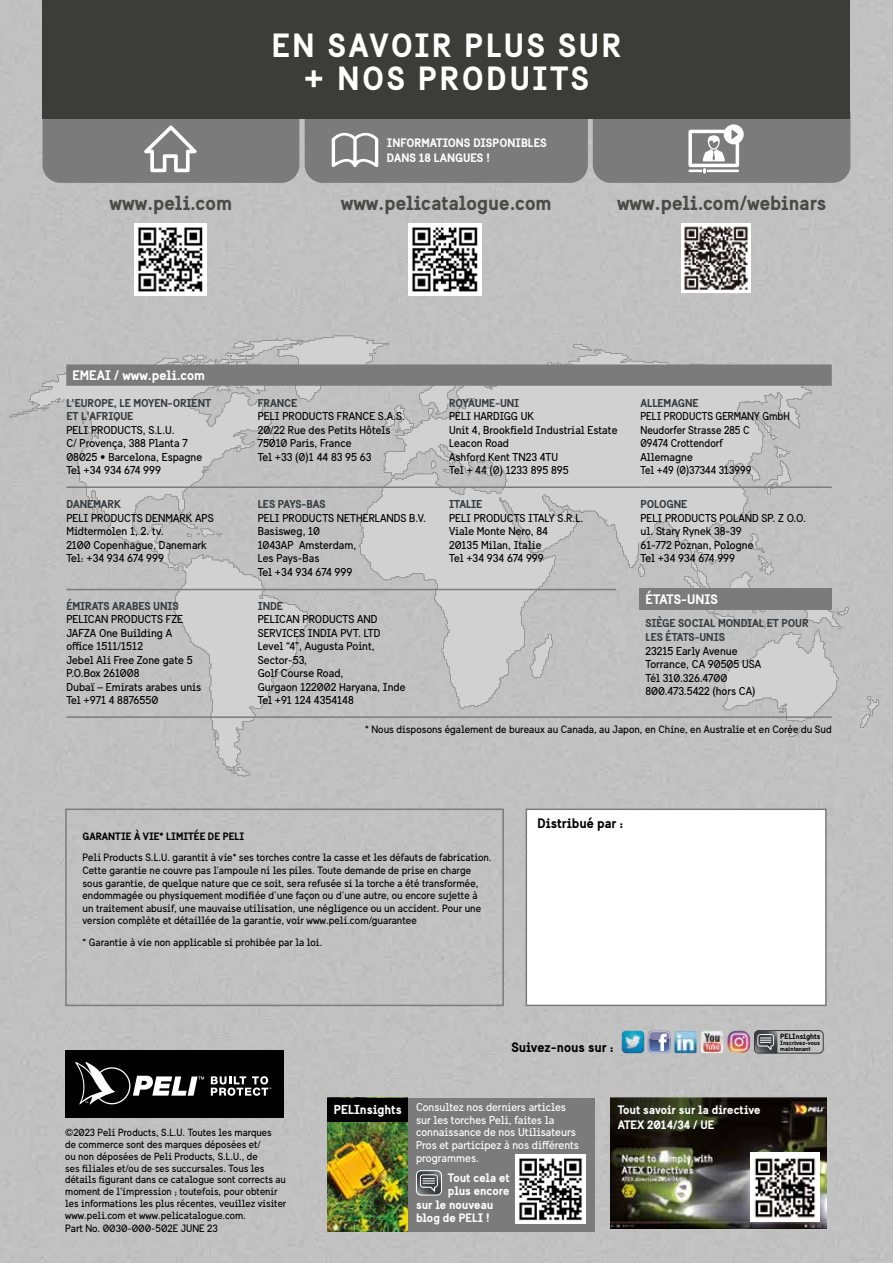
<style>
.page{position:relative;width:893px;height:1263px;background:#c1c1c1}
.page>*{position:absolute;margin:0;border:0;box-sizing:border-box;transform-origin:0 0}
.t1{font:700 33px/33px "Sweden Sans";letter-spacing:.08em;color:#fff;text-align:center}
.t2{font:700 19.95px "Sweden Sans";color:#4a4a49}
.t3{font:700 13.5px "Sweden Sans";color:#000}
.t4{font:700 13.5px "Sweden Sans";color:#fff}
.t5{font:700 12px/14.4px "Sweden Sans";color:#fff}
.t6{font:11.25px/13.5px "Sweden Sans";color:#000}
.t7{font:700 11.25px/14.4px "Sweden Sans";letter-spacing:-.01em;color:#393c3e}
.t8{font:11.25px/12.8px "Sweden Sans";color:#fff}
.t9{font:11.25px/13.5px "Sweden Sans";color:#000;scale:.95 1}
.t10{font:10.5px/12.6px "Sweden Sans";color:#000}
.t11{font:700 10.5px "Sweden Sans";color:#000}
.t12{font:10.2px/12px "Sweden Sans";color:#000}
.t13{font:700 7.5px "Sweden Sans";color:#000}
.t14{font:700 6px/6.1px "Sweden Sans";color:#000}
.s1{font-size:35.25px}
.s2{font-weight:700;font-size:12.75px}
</style>
<div class="page">
<div style="left:65px;top:808px;width:439px;height:198px;border:2px solid #7c7b7b"></div>
<div style="left:526px;top:808px;width:301px;height:198px;background:#fff;border:2px solid #7c7b7b"></div>
<img style="left:611px;top:1098px;width:216px;height:130px">
<img style="left:750px;top:1152px;width:69px;height:70px">
<div style="left:43px;top:96px;width:256px;height:87px;background:#7c7b7b;border-radius:18px"></div>
<div style="left:593px;top:96px;width:257px;height:87px;background:#7c7b7b;border-radius:18px"></div>
<div style="left:724px;top:125px;width:19px;height:19px;background:#fff;border-radius:50%"></div>
<div style="left:724px;top:124px;width:20px;height:20px;border:1px solid #fff;border-radius:50%"></div>
<svg style="left:688px;top:130px;width:51px;height:43px"></svg>
<svg style="left:144px;top:125px;width:53px;height:47px"></svg>
<div style="left:305px;top:96px;width:283px;height:87px;background:#7c7b7b;border-radius:18px"></div>
<div style="left:43px;top:0;width:807px;height:118px;background:#3c3c3b"></div>
<img style="left:134px;top:223px;width:73px;height:73px">
<img style="left:409px;top:223px;width:72px;height:73px">
<img style="left:681px;top:223px;width:70px;height:70px">
<img style="left:648px;top:1031px;width:22px;height:3px">
<svg style="left:648px;top:1034px;width:22px;height:19px"></svg>
<img style="left:674px;top:1031px;width:23px;height:22px">
<img style="left:701px;top:1031px;width:22px;height:22px">
<img style="left:727px;top:1031px;width:23px;height:22px">
<img style="left:622px;top:1031px;width:22px;height:22px">
<div style="left:343px;top:1098px;width:252px;height:134px;background:#7c7b7b"></div>
<img style="left:328px;top:1122px;width:80px;height:110px">
<img style="left:516px;top:1154px;width:69px;height:70px">
<div style="left:416px;top:1170px;width:26px;height:25px;border:1px solid #fff;border-radius:5px"></div>
<svg style="left:416px;top:1171px;width:25px;height:24px"></svg>
<div style="left:328px;top:1098px;width:80px;height:24px;background:#000"></div>
<svg style="left:754px;top:1031px;width:23px;height:22px"></svg>
<div style="left:754px;top:1030px;width:70px;height:23px;border:1px solid #393c3e;border-radius:4px"></div>
<svg style="left:332px;top:132px;width:46px;height:35px"></svg>
<img style="left:1px;top:331px;width:892px;height:453px">
<div style="left:65px;top:1050px;width:219px;height:68px;background:#000"></div>
<svg style="left:211px;top:1076px;width:60px;height:20px"></svg>
<svg style="left:75px;top:1062px;width:129px;height:42px"></svg>
<div style="left:639px;top:589px;width:193px;height:21px;background:#7c7b7b"></div>
<svg style="left:66px;top:364px;width:766px;height:22px;background:#7e7d7d"></svg>
<hr style="left:66px;top:486px;width:192px;height:2px;background:#7c7b7b">
<hr style="left:258px;top:486px;width:191px;height:2px;background:#7c7b7b">
<hr style="left:449px;top:486px;width:191px;height:2px;background:#7c7b7b">
<hr style="left:640px;top:486px;width:192px;height:2px;background:#7c7b7b">
<hr style="left:66px;top:716px;width:192px;height:2px;background:#7c7b7b">
<hr style="left:258px;top:716px;width:191px;height:2px;background:#7c7b7b">
<hr style="left:449px;top:716px;width:191px;height:2px;background:#7c7b7b">
<hr style="left:640px;top:716px;width:192px;height:2px;background:#7c7b7b">
<hr style="left:66px;top:589px;width:550px;height:1px;background:#7c7b7b">
<h1 class="t1" style="left:272px;top:28px;width:351px">EN SAVOIR PLUS SUR <span class="s1">+</span> NOS PRODUITS</h1>
<p class="t5" style="left:387px;top:136px;width:161px">INFORMATIONS DISPONIBLES<br>DANS 18 LANGUES !</p>
<h2 class="t2" style="left:110px;top:190px;width:124px">www.peli.com</h2>
<h2 class="t2" style="left:341px;top:190px;width:213px">www.pelicatalogue.com</h2>
<h2 class="t2" style="left:617px;top:190px;width:211px">www.peli.com/webinars</h2>
<p class="t4" style="left:72px;top:367px;width:134px">EMEAI / www.peli.com</p>
<p class="t7" style="left:66px;top:396px;width:146px;line-height:13.5px">L’EUROPE, LE MOYEN-ORIENT<br>ET L’AFRIQUE</p>
<p class="t6" style="left:66px;top:423px;width:137px">PELI PRODUCTS, S.L.U.<br>C/ Provença, 388 Planta 7<br>08025 • Barcelona, Espagne<br>Tel +34 934 674 999</p>
<p class="t7" style="left:66px;top:497px;width:56px">DANEMARK</p>
<p class="t6" style="left:66px;top:511px;width:149px">PELI PRODUCTS DENMARK APS<br>Midtermolen 1, 2. tv.<br>2100 Copenhague, Danemark<br>Tel: +34 934 674 999</p>
<p class="t7" style="left:66px;top:598px;width:114px">ÉMIRATS ARABES UNIS</p>
<p class="t6" style="left:66px;top:613px;width:136px">PELICAN PRODUCTS FZE<br>JAFZA One Building A office 1511/1512<br>Jebel Ali Free Zone gate 5<br>P.O.Box 261008<br>Dubaï – Emirats arabes unis<br>Tel +971 4 8876550</p>
<p class="t7" style="left:258px;top:396px;width:41px">FRANCE</p>
<p class="t6" style="left:258px;top:410px;width:149px">PELI PRODUCTS FRANCE S.A.S.<br>20/22 Rue des Petits Hôtels<br>75010 Paris, France<br>Tel +33 (0)1 44 83 95 63</p>
<p class="t7" style="left:258px;top:497px;width:70px">LES PAYS-BAS</p>
<p class="t6" style="left:258px;top:511px;width:170px">PELI PRODUCTS NETHERLANDS B.V.<br>Basisweg, 10<br>1043AP Amsterdam,<br>Les Pays-Bas<br>Tel +34 934 674 999</p>
<p class="t7" style="left:258px;top:598px;width:27px">INDE</p>
<p class="t6" style="left:258px;top:613px;width:149px">PELICAN PRODUCTS AND<br>SERVICES INDIA PVT. LTD<br>Level “4”, Augusta Point,<br>Sector-53,<br>Golf Course Road,<br>Gurgaon 122002 Haryana, Inde<br>Tel +91 124 4354148</p>
<p class="t7" style="left:449px;top:396px;width:72px">ROYAUME-UNI</p>
<p class="t6" style="left:449px;top:410px;width:170px">PELI HARDIGG UK<br>Unit 4, Brookfield Industrial Estate<br>Leacon Road<br>Ashford Kent TN23 4TU<br>Tel + 44 (0) 1233 895 895</p>
<p class="t7" style="left:449px;top:497px;width:35px">ITALIE</p>
<p class="t6" style="left:449px;top:511px;width:136px">PELI PRODUCTS ITALY S.R.L.<br>Viale Monte Nero, 84<br>20135 Milan, Italie<br>Tel +34 934 674 999</p>
<p class="t7" style="left:640px;top:396px;width:60px">ALLEMAGNE</p>
<p class="t9" style="left:640px;top:410px;width:159px">PELI PRODUCTS GERMANY GmbH<br>Neudorfer Strasse 285 C<br>09474 Crottendorf<br>Allemagne<br>Tel +49 (0)37344 313999</p>
<p class="t7" style="left:640px;top:497px;width:48px">POLOGNE</p>
<p class="t6" style="left:640px;top:511px;width:167px">PELI PRODUCTS POLAND SP. Z O.O. ul. Stary Rynek 38-39<br>61-772 Poznan, Pologne<br>Tel +34 934 674 999</p>
<p class="t4" style="left:645px;top:591px;width:74px">ÉTATS-UNIS</p>
<p class="t7" style="left:645px;top:616px;width:165px">SIÈGE SOCIAL MONDIAL ET POUR<br>LES ÉTATS-UNIS</p>
<p class="t6" style="left:645px;top:644px;width:117px">23215 Early Avenue<br>Torrance, CA 90505 USA<br>Tél 310.326.4700<br>800.473.5422 (hors CA)</p>
<p class="t10" style="left:365px;top:723px;width:468px">* Nous disposons également de bureaux au Canada, au Japon, en Chine, en Australie et en Corée du Sud</p>
<p class="t11" style="left:82px;top:830px;width:163px">GARANTIE À VIE* LIMITÉE DE PELI</p>
<p class="t10" style="left:82px;top:851px;width:411px">Peli Products S.L.U. garantit à vie* ses torches contre la casse et les défauts de fabrication.<br>Cette garantie ne couvre pas l'ampoule ni les piles. Toute demande de prise en charge sous garantie, de quelque nature que ce soit, sera refusée si la torche a été transformée, endommagée ou physiquement modifiée d'une façon ou d'une autre, ou encore sujette à<br>un traitement abusif, une mauvaise utilisation, une négligence ou un accident. Pour une version complète et détaillée de la garantie, voir www.peli.com/guarantee</p>
<p class="t10" style="left:82px;top:935px;width:241px">* Garantie à vie non applicable si prohibée par la loi.</p>
<p class="t3" style="left:537px;top:814px;width:88px">Distribué par :</p>
<p class="t12" style="left:65px;top:1126px;width:223px">©2023 Peli Products, S.L.U. Toutes les marques<br>de commerce sont des marques déposées et/<br>ou non déposées de Peli Products, S.L.U., de<br>ses filiales et/ou de ses succursales. Tous les détails figurant dans ce catalogue sont corrects au moment de l’impression ; toutefois, pour obtenir les informations les plus récentes, veuillez visiter www.peli.com et www.pelicatalogue.com.</p>
<p class="t10" style="left:65px;top:1221px;width:154px">Part No. 0030-000-502E JUNE 23</p>
<p class="t3" style="left:511px;top:1038px;width:104px">Suivez-nous sur :</p>
<p class="t8" style="left:416px;top:1100px;width:164px;text-indent:-82px"><span class="s2">PELInsights</span> Consultez nos derniers articles sur les torches Peli, faites la connaissance de nos Utilisateurs<br>Pros et participez à nos différents programmes.</p>
<p class="t5" style="left:448px;top:1170px;width:63px">Tout cela et</p>
<p class="t5" style="left:448px;top:1183px;width:63px">plus encore</p>
<p class="t5" style="left:416px;top:1197px;width:79px">sur le nouveau</p>
<p class="t5" style="left:416px;top:1210px;width:75px">blog de PELI !</p>
<p class="t5" style="left:618px;top:1103px;width:144px">Tout savoir sur la directive<br>ATEX 2014/34 / UE</p>
<p class="t13" style="left:780px;top:1031px;width:42px">PELInsights</p>
<p class="t14" style="left:780px;top:1040px;width:41px">Inscrivez-vous maintenant</p>
</div>
